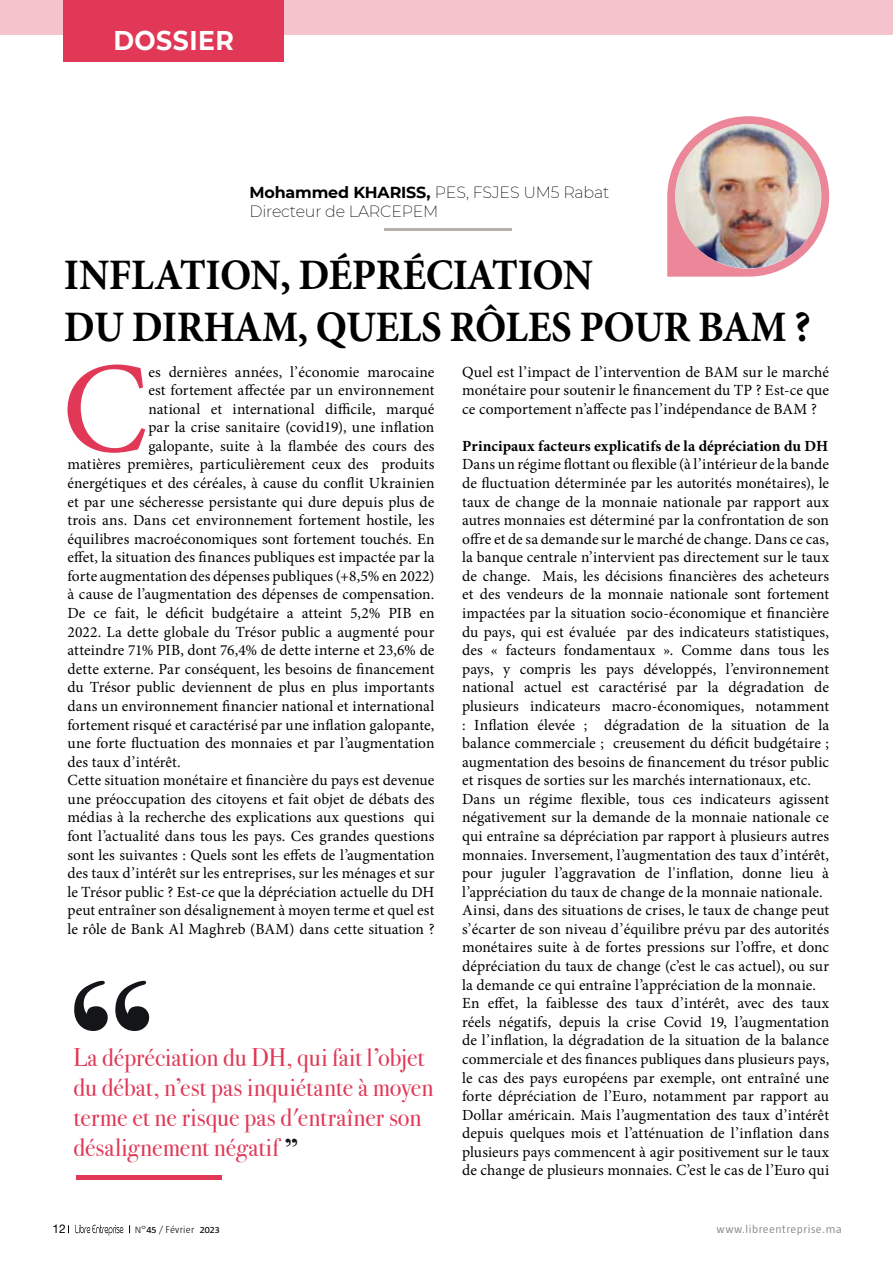
<style>
.page{position:relative;width:893px;height:1263px;background:#fff}
.page>*{position:absolute;margin:0;border:0;box-sizing:border-box;transform-origin:0 0}
.t1{font:225px "Bodoni Svty Two ITCTT";color:#141518}
.t2{font:129.75px "Minion Pro";color:#e03856}
.t3{font:700 43.5px/52.2px "Minion Pro";letter-spacing:-.01em;color:#000;scale:.94 1}
.t4{font:700 27px "Montserrat";letter-spacing:.02em;color:#fff;scale:.93 1}
.t5{font:25.5px/30px "Bodoni Svty Two ITCTT";color:#e03856;scale:.96 1}
.t6{font:200 15.9px/19px "Montserrat";letter-spacing:-.01em;color:#000}
.t7{font:15.45px/18.6px "Minion Pro";letter-spacing:.005em;color:#000;text-align:justify}
.t8{font:700 15.45px "Minion Pro";letter-spacing:.005em;color:#000}
.t9{font:12px "Helvetica Neue";color:#000}
.t10{font:300 11.4px "Taz";letter-spacing:.04em;color:#87888a;scale:1.11 1}
.t11{font:300 10.05px "Taz";letter-spacing:.02em;color:#000;scale:1.08 1}
.s1{font-weight:700}
.s2{font-size:36px;color:#141518}
.s3{font-size:9.3px}
.s4{font-weight:400;font-size:9.3px}
</style>
<div class="page">
<svg style="left:75px;top:1225px;width:48px;height:10px"></svg>
<hr style="left:384px;top:228px;width:128px;height:2px;background:#b8b1aa">
<svg style="left:667px;top:116px;width:162px;height:161px"></svg>
<div style="left:675px;top:124px;width:146px;height:144px;background:#deded4;border-radius:50%"></div>
<img style="left:685px;top:124px;width:129px;height:144px">
<hr style="left:76px;top:1175px;width:146px;height:4px;background:#e03856">
<div style="left:0;top:0;width:893px;height:34px;background:#f5c3cc"></div>
<div style="left:63px;top:0;width:221px;height:62px;background:#e03856"></div>
<h3 class="t4" style="left:113px;top:21px;width:131px">DOSSIER</h3>
<p class="t6" style="left:249px;top:182px;width:361px"><span class="s1">Mohammed KHARISS,</span> PES, FSJES UM5 Rabat<br>Directeur de LARCEPEM</p>
<h3 class="t3" style="left:64px;top:249px;width:796px">INFLATION, DÉPRÉCIATION<br>DU DIRHAM, QUELS RÔLES POUR BAM ?</h3>
<h2 class="t2" style="left:62px;top:322px;width:88px">C</h2>
<p class="t7" style="left:148px;top:362px;width:288px">es dernières années, l’économie marocaine</p>
<p class="t7" style="left:148px;top:381px;width:288px">est fortement affectée par un environnement</p>
<p class="t7" style="left:148px;top:399px;width:288px">national et international difficile, marqué</p>
<p class="t7" style="left:148px;top:418px;width:288px">par la crise sanitaire (covid19), une inflation</p>
<p class="t7" style="left:148px;top:437px;width:288px">galopante, suite à la flambée des cours des</p>
<p class="t7" style="left:68px;top:455px;width:368px">matières premières, particulièrement ceux des produits</p>
<p class="t7" style="left:68px;top:474px;width:368px">énergétiques et des céréales, à cause du conflit Ukrainien</p>
<p class="t7" style="left:68px;top:492px;width:368px">et par une sécheresse persistante qui dure depuis plus de</p>
<p class="t7" style="left:68px;top:511px;width:368px">trois ans. Dans cet environnement fortement hostile, les</p>
<p class="t7" style="left:68px;top:530px;width:368px">équilibres macroéconomiques sont fortement touchés. En</p>
<p class="t7" style="left:68px;top:548px;width:368px">effet, la situation des finances publiques est impactée par la</p>
<p class="t7" style="left:68px;top:567px;width:368px">forte augmentation des dépenses publiques (+8,5% en 2022)</p>
<p class="t7" style="left:68px;top:585px;width:368px">à cause de l’augmentation des dépenses de compensation.</p>
<p class="t7" style="left:68px;top:604px;width:368px">De ce fait, le déficit budgétaire a atteint 5,2% PIB en</p>
<p class="t7" style="left:68px;top:622px;width:368px">2022. La dette globale du Trésor public a augmenté pour</p>
<p class="t7" style="left:68px;top:641px;width:368px">atteindre 71% PIB, dont 76,4% de dette interne et 23,6% de</p>
<p class="t7" style="left:68px;top:660px;width:368px">dette externe. Par conséquent, les besoins de financement</p>
<p class="t7" style="left:68px;top:678px;width:368px">du Trésor public deviennent de plus en plus importants</p>
<p class="t7" style="left:68px;top:697px;width:368px">dans un environnement financier national et international</p>
<p class="t7" style="left:68px;top:715px;width:368px">fortement risqué et caractérisé par une inflation galopante,</p>
<p class="t7" style="left:68px;top:734px;width:368px">une forte fluctuation des monnaies et par l’augmentation</p>
<p class="t7" style="left:68px;top:752px;width:115px">des taux d’intérêt.</p>
<p class="t7" style="left:68px;top:771px;width:368px">Cette situation monétaire et financière du pays est devenue</p>
<p class="t7" style="left:68px;top:790px;width:368px">une préoccupation des citoyens et fait objet de débats des</p>
<p class="t7" style="left:68px;top:808px;width:368px">médias à la recherche des explications aux questions qui</p>
<p class="t7" style="left:68px;top:827px;width:368px">font l’actualité dans tous les pays. Ces grandes questions</p>
<p class="t7" style="left:68px;top:845px;width:368px">sont les suivantes : Quels sont les effets de l’augmentation</p>
<p class="t7" style="left:68px;top:864px;width:368px">des taux d’intérêt sur les entreprises, sur les ménages et sur</p>
<p class="t7" style="left:68px;top:882px;width:368px">le Trésor public ? Est-ce que la dépréciation actuelle du DH</p>
<p class="t7" style="left:68px;top:901px;width:368px">peut entraîner son désalignement à moyen terme et quel est</p>
<p class="t7" style="left:68px;top:920px;width:368px">le rôle de Bank Al Maghreb (BAM) dans cette situation ?</p>
<h1 class="t1" style="left:61px;top:880px;width:102px">“</h1>
<h3 class="t5" style="left:73px;top:1040px;width:377px">La dépréciation du DH, qui fait l’objet du débat, n’est pas inquiétante à moyen terme et ne risque pas d'entraîner son</h3>
<h3 class="t5" style="left:73px;top:1130px;width:237px">désalignement négatif <span class="s2">”</span></h3>
<p class="t7" style="left:462px;top:362px;width:368px">Quel est l’impact de l’intervention de BAM sur le marché monétaire pour soutenir le financement du TP ? Est-ce que ce comportement n’affecte pas l’indépendance de BAM ?</p>
<p class="t8" style="left:462px;top:435px;width:367px">Principaux facteurs explicatifs de la dépréciation du DH</p>
<p class="t7" style="left:462px;top:455px;width:369px;text-align:left">Dans un régime flottant ou flexible (à l’intérieur de la bande de fluctuation déterminée par les autorités monétaires), le taux de change de la monnaie nationale par rapport aux autres monnaies est déterminé par la confrontation de son offre et de sa demande sur le marché de change. Dans ce cas, la banque centrale n’intervient pas directement sur le taux de change. Mais, les décisions financières des acheteurs et des vendeurs de la monnaie nationale sont fortement impactées par la situation socio-économique et financière du pays, qui est évaluée par des indicateurs statistiques, des « facteurs fondamentaux ». Comme dans tous les pays, y compris les pays développés, l’environnement national actuel est caractérisé par la dégradation de plusieurs indicateurs macro-économiques, notamment : Inflation élevée ; dégradation de la situation de la balance commerciale ; creusement du déficit budgétaire ; augmentation des besoins de financement du trésor public et risques de sorties sur les marchés internationaux, etc.<br>Dans un régime flexible, tous ces indicateurs agissent négativement sur la demande de la monnaie nationale ce qui entraîne sa dépréciation par rapport à plusieurs autres monnaies. Inversement, l’augmentation des taux d’intérêt, pour juguler l’aggravation de l'inflation, donne lieu à l’appréciation du taux de change de la monnaie nationale.<br>Ainsi, dans des situations de crises, le taux de change peut s’écarter de son niveau d’équilibre prévu par des autorités monétaires suite à de fortes pressions sur l’offre, et donc dépréciation du taux de change (c’est le cas actuel), ou sur la demande ce qui entraîne l’appréciation de la monnaie.<br>En effet, la faiblesse des taux d’intérêt, avec des taux réels négatifs, depuis la crise Covid 19, l’augmentation de l’inflation, la dégradation de la situation de la balance commerciale et des finances publiques dans plusieurs pays, le cas des pays européens par exemple, ont entraîné une forte dépréciation de l’Euro, notamment par rapport au Dollar américain. Mais l’augmentation des taux d’intérêt depuis quelques mois et l’atténuation de l’inflation dans plusieurs pays commencent à agir positivement sur le taux de change de plusieurs monnaies. C’est le cas de l’Euro qui</p>
<p class="t9" style="left:53px;top:1221px;width:15px">12</p>
<p class="t11" style="left:135px;top:1223px;width:80px"><span class="s3">N°</span><span class="s4">45</span> <span class="s3">/</span> Février <span class="s4">2023</span></p>
<p class="t10" style="left:717px;top:1223px;width:114px">www.libreentreprise.ma</p>
</div>
